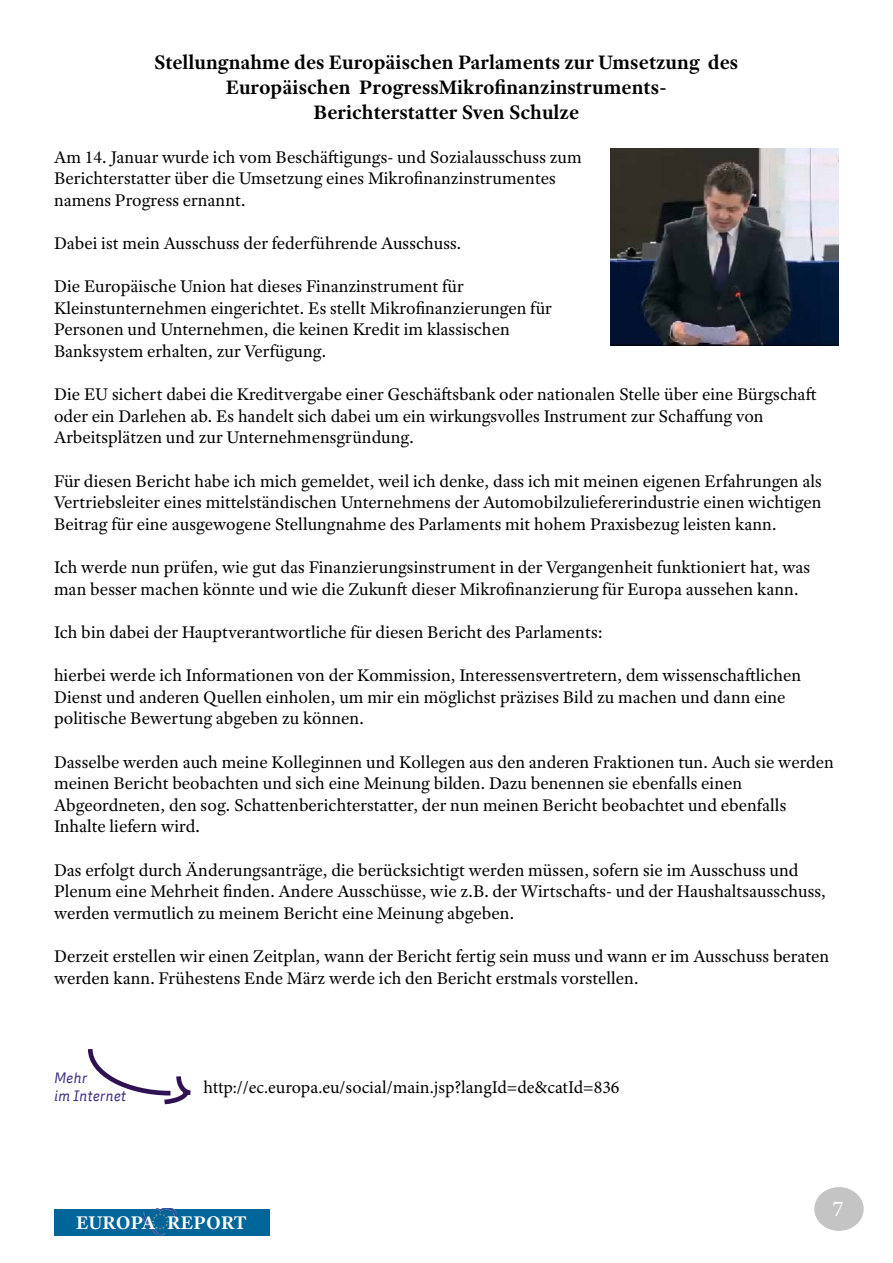
<style>
.page{position:relative;width:893px;height:1263px;background:#fff}
.page>*{position:absolute;margin:0;border:0;box-sizing:border-box;transform-origin:0 0}
.t1{font:22.5px "Adobe Text Pro";color:#fff}
.t2{font:700 21px/25.2px "Adobe Text Pro";color:#000;text-align:center}
.t3{font:700 19.8px "Adobe Text Pro";color:#fff}
.t4{font:18px/21.6px "Adobe Text Pro";color:#000}
.t5{font:18px "Minion Pro";color:#000}
.t6{font:italic 15px/18px "CDU Skopex";color:#3b297d}
</style>
<div class="page">
<div style="left:814px;top:1187px;width:50px;height:44px;background:#c4c4c4;border-radius:50%"></div>
<img style="left:610px;top:149px;width:229px;height:197px">
<svg style="left:87px;top:1049px;width:104px;height:56px"></svg>
<div style="left:54px;top:1209px;width:215px;height:27px;background:#069"></div>
<img style="left:144px;top:1209px;width:32px;height:26px">
<p class="t2" style="left:154px;top:49px;width:585px">Stellungnahme des Europäischen Parlaments zur Umsetzung des<br>Europäischen ProgressMikrofinanzinstruments-<br>Berichterstatter Sven Schulze</p>
<p class="t4" style="left:54px;top:146px;width:529px">Am 14. Januar wurde ich vom Beschäftigungs- und Sozialausschuss zum<br>Berichterstatter über die Umsetzung eines Mikrofinanzinstrumentes namens Progress ernannt.</p>
<p class="t4" style="left:54px;top:232px;width:409px">Dabei ist mein Ausschuss der federführende Ausschuss.</p>
<p class="t4" style="left:54px;top:275px;width:499px">Die Europäische Union hat dieses Finanzinstrument für Kleinstunternehmen eingerichtet. Es stellt Mikrofinanzierungen für Personen und Unternehmen, die keinen Kredit im klassischen Banksystem erhalten, zur Verfügung.</p>
<p class="t4" style="left:54px;top:383px;width:764px">Die EU sichert dabei die Kreditvergabe einer Geschäftsbank oder nationalen Stelle über eine Bürgschaft oder ein Darlehen ab. Es handelt sich dabei um ein wirkungsvolles Instrument zur Schaffung von<br>Arbeitsplätzen und zur Unternehmensgründung.</p>
<p class="t4" style="left:54px;top:470px;width:769px;text-align:justify">Für diesen Bericht habe ich mich gemeldet, weil ich denke, dass ich mit meinen eigenen Erfahrungen als Vertriebsleiter eines mittelständischen Unternehmens der Automobilzuliefererindustrie einen wichtigen Beitrag für eine ausgewogene Stellungnahme des Parlaments mit hohem Praxisbezug leisten kann.</p>
<p class="t4" style="left:54px;top:556px;width:758px">Ich werde nun prüfen, wie gut das Finanzierungsinstrument in der Vergangenheit funktioniert hat, was man besser machen könnte und wie die Zukunft dieser Mikrofinanzierung für Europa aussehen kann.</p>
<p class="t4" style="left:54px;top:621px;width:551px">Ich bin dabei der Hauptverantwortliche für diesen Bericht des Parlaments:</p>
<p class="t4" style="left:54px;top:664px;width:749px">hierbei werde ich Informationen von der Kommission, Interessensvertretern, dem wissenschaftlichen<br>Dienst und anderen Quellen einholen, um mir ein möglichst präzises Bild zu machen und dann eine politische Bewertung abgeben zu können.</p>
<p class="t4" style="left:54px;top:751px;width:781px">Dasselbe werden auch meine Kolleginnen und Kollegen aus den anderen Fraktionen tun. Auch sie werden meinen Bericht beobachten und sich eine Meinung bilden. Dazu benennen sie ebenfalls einen Abgeordneten, den sog. Schattenberichterstatter, der nun meinen Bericht beobachtet und ebenfalls Inhalte liefern wird.</p>
<p class="t4" style="left:54px;top:859px;width:773px">Das erfolgt durch Änderungsanträge, die berücksichtigt werden müssen, sofern sie im Ausschuss und<br>Plenum eine Mehrheit finden. Andere Ausschüsse, wie z.B. der Wirtschafts- und der Haushaltsausschuss, werden vermutlich zu meinem Bericht eine Meinung abgeben.</p>
<p class="t4" style="left:54px;top:945px;width:777px">Derzeit erstellen wir einen Zeitplan, wann der Bericht fertig sein muss und wann er im Ausschuss beraten werden kann. Frühestens Ende März werde ich den Bericht erstmals vorstellen.</p>
<p class="t6" style="left:54px;top:1069px;width:74px">Mehr<br>im Internet</p>
<p class="t5" style="left:203px;top:1075px;width:418px">http://ec.europa.eu/social/main.jsp?langId=de&amp;catId=836</p>
<p class="t3" style="left:76px;top:1210px;width:173px">EUROPA REPORT</p>
<p class="t1" style="left:833px;top:1194px;width:12px">7</p>
</div>
